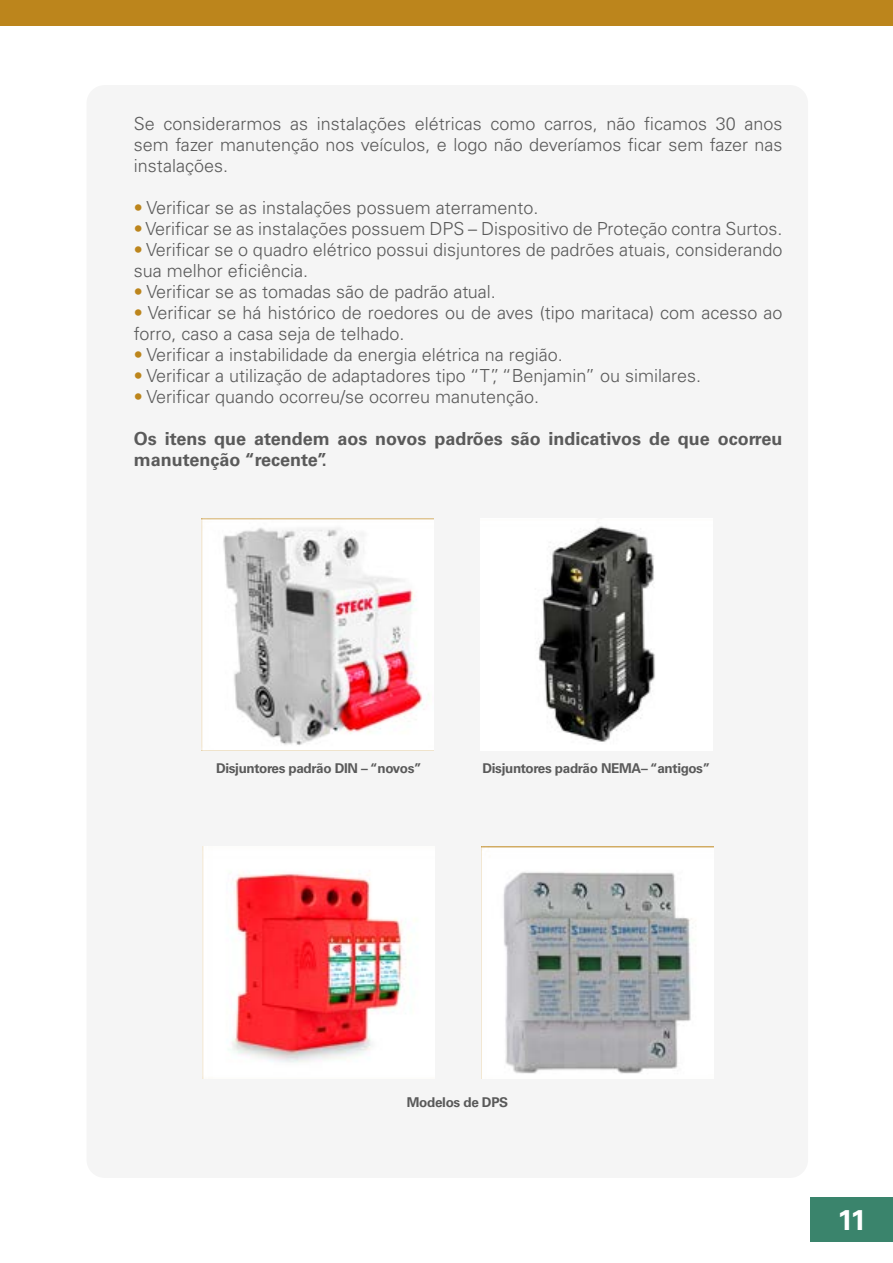
<style>
.page{position:relative;width:893px;height:1263px;background:#fff}
.page>*{position:absolute;margin:0;border:0;box-sizing:border-box;transform-origin:0 0}
.t1{font:700 28.5px "Univers LT Std";color:#fff}
.t2{font:300 18px/21px "Univers LT Std";color:#5a5a5a}
.t3{font:700 18px/21px "Univers LT Std";color:#5a5a5a}
.t4{font:700 13.5px "Univers LT Std";letter-spacing:-.025em;color:#5a5a5a}
.s1{color:#bc851c}
</style>
<div class="page">
<div style="left:810px;top:1197px;width:83px;height:45px;background:#3a846c"></div>
<div style="left:0;top:0;width:893px;height:26px;background:#bc851c"></div>
<div style="left:87px;top:85px;width:721px;height:1093px;background:#f5f5f5;border-radius:18px"></div>
<img style="left:201px;top:518px;width:233px;height:232px">
<img style="left:539px;top:526px;width:116px;height:216px">
<img style="left:202px;top:846px;width:200px;height:232px">
<img style="left:482px;top:846px;width:232px;height:227px">
<p class="t2" style="left:134px;top:113px;width:650px;text-align:justify">Se considerarmos as instalações elétricas como carros, não ficamos 30 anos sem fazer manutenção nos veículos, e logo não deveríamos ficar sem fazer nas instalações.</p>
<p class="t2" style="left:134px;top:197px;width:406px"><span class="s1">•</span> Verificar se as instalações possuem aterramento.</p>
<p class="t2" style="left:134px;top:218px;width:650px"><span class="s1">•</span> Verificar se as instalações possuem DPS – Dispositivo de Proteção contra Surtos.</p>
<p class="t2" style="left:134px;top:239px;width:650px"><span class="s1">•</span> Verificar se o quadro elétrico possui disjuntores de padrões atuais, considerando sua melhor eficiência.</p>
<p class="t2" style="left:134px;top:281px;width:363px"><span class="s1">•</span> Verificar se as tomadas são de padrão atual.</p>
<p class="t2" style="left:134px;top:302px;width:650px"><span class="s1">•</span> Verificar se há histórico de roedores ou de aves (tipo maritaca) com acesso ao forro, caso a casa seja de telhado.</p>
<p class="t2" style="left:134px;top:344px;width:430px"><span class="s1">•</span> Verificar a instabilidade da energia elétrica na região.</p>
<p class="t2" style="left:134px;top:365px;width:569px"><span class="s1">•</span> Verificar a utilização de adaptadores tipo “T”, “Benjamin” ou similares.</p>
<p class="t2" style="left:134px;top:386px;width:407px"><span class="s1">•</span> Verificar quando ocorreu/se ocorreu manutenção.</p>
<p class="t3" style="left:134px;top:428px;width:650px">Os itens que atendem aos novos padrões são indicativos de que ocorreu manutenção “recente”.</p>
<p class="t4" style="left:216px;top:760px;width:207px">Disjuntores padrão DIN – “novos”</p>
<p class="t4" style="left:482px;top:760px;width:229px">Disjuntores padrão NEMA– “antigos”</p>
<p class="t4" style="left:407px;top:1095px;width:103px">Modelos de DPS</p>
<h1 class="t1" style="left:837px;top:1203px;width:30px">11</h1>
</div>
